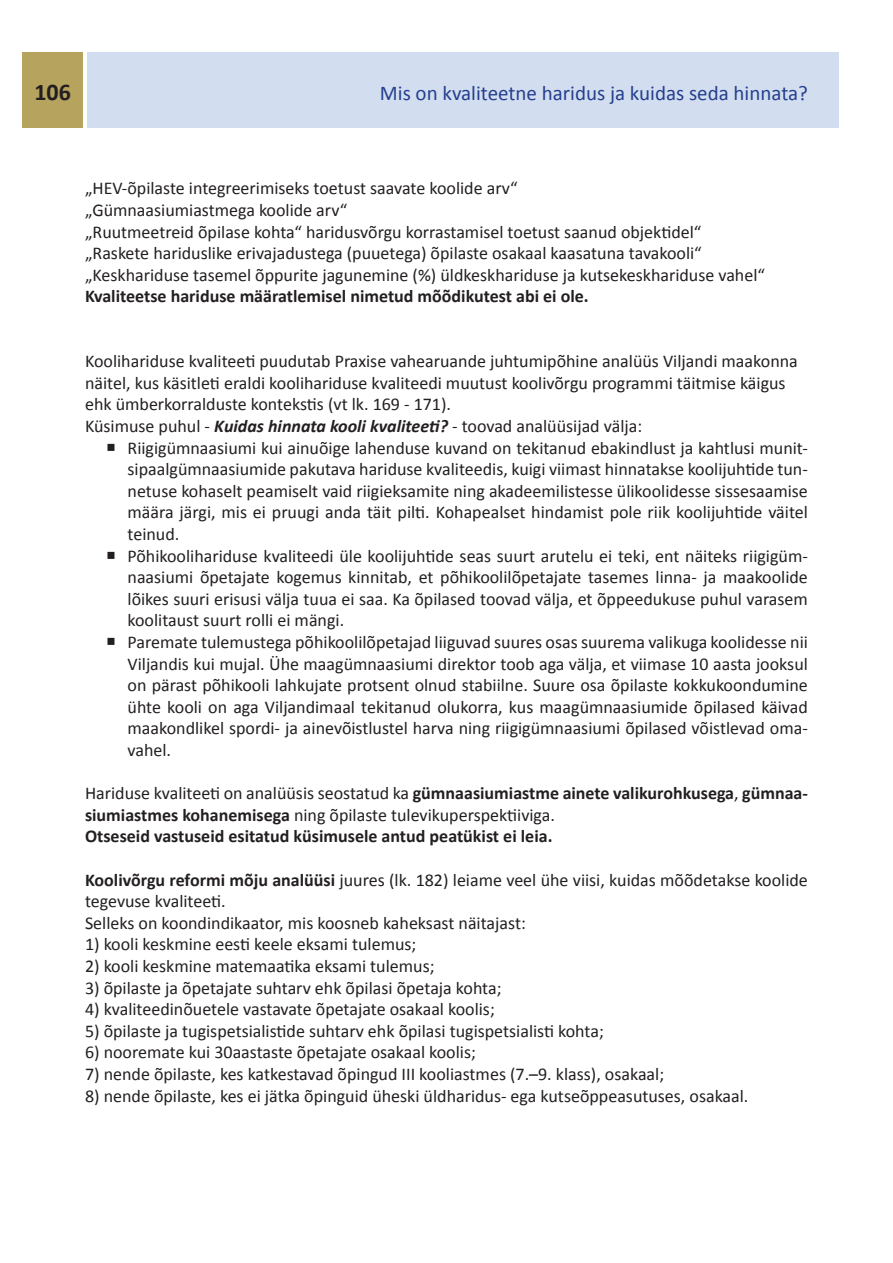
<style>
.page{position:relative;width:893px;height:1263px;background:#fff}
.page>*{position:absolute;margin:0;border:0;box-sizing:border-box;transform-origin:0 0}
.t1{font:700 24px "Calibri";color:#231f20}
.Heading_1{font:21px "Calibri";color:#253f8e}
.t2{font:18px/21.6px "Calibri";color:#231f20}
.t3{font:700 18px "Calibri";color:#231f20}
.s1{font-weight:700;font-style:italic}
.s2{font-weight:700}
</style>
<div class="page">
<div style="left:87px;top:52px;width:751px;height:76px;background:#d2deef"></div>
<div style="left:22px;top:52px;width:61px;height:76px;background:#b5a35e"></div>
<p class="t1" style="left:34px;top:77px;width:38px">106</p>
<p class="Heading_1" style="left:380px;top:80px;width:429px">Mis on kvaliteetne haridus ja kuidas seda hinnata?</p>
<p class="t2" style="left:85px;top:178px;width:434px">„HEV-õpilaste integreerimiseks toetust saavate koolide arv“</p>
<p class="t2" style="left:85px;top:199px;width:264px">„Gümnaasiumiastmega koolide arv“</p>
<p class="t2" style="left:85px;top:221px;width:618px">„Ruutmeetreid õpilase kohta“ haridusvõrgu korrastamisel toetust saanud objektidel“</p>
<p class="t2" style="left:85px;top:242px;width:618px">„Raskete hariduslike erivajadustega (puuetega) õpilaste osakaal kaasatuna tavakooli“</p>
<p class="t2" style="left:85px;top:264px;width:681px">„Keskhariduse tasemel õppurite jagunemine (%) üldkeskhariduse ja kutsekeskhariduse vahel“</p>
<p class="t3" style="left:85px;top:285px;width:505px">Kvaliteetse hariduse määratlemisel nimetud mõõdikutest abi ei ole.</p>
<p class="t2" style="left:85px;top:350px;width:714px">Koolihariduse kvaliteeti puudutab Praxise vahearuande juhtumipõhine analüüs Viljandi maakonna näitel, kus käsitleti eraldi koolihariduse kvaliteedi muutust koolivõrgu programmi täitmise käigus ehk ümberkorralduste kontekstis (vt lk. 169 - 171).<br>Küsimuse puhul - <span class="s1">Kuidas hinnata kooli kvaliteeti?</span> - toovad analüüsijad välja:</p>
<p class="t2" style="left:128px;top:437px;width:682px;text-align:justify;text-indent:-21px">○ Riigigümnaasiumi kui ainuõige lahenduse kuvand on tekitanud ebakindlust ja kahtlusi munit&shy;sipaalgümnaasiumide pakutava hariduse kvaliteedis, kuigi viimast hinnatakse koolijuhtide tun&shy;netuse kohaselt peamiselt vaid riigieksamite ning akadeemilistesse ülikoolidesse sissesaamise määra järgi, mis ei pruugi anda täit pilti. Kohapealset hindamist pole riik koolijuhtide väitel teinud.</p>
<p class="t2" style="left:128px;top:545px;width:682px;text-align:justify;text-indent:-21px">○ Põhikoolihariduse kvaliteedi üle koolijuhtide seas suurt arutelu ei teki, ent näiteks riigigüm&shy;naasiumi õpetajate kogemus kinnitab, et põhikoolilõpetajate tasemes linna- ja maakoolide lõikes suuri erisusi välja tuua ei saa. Ka õpilased toovad välja, et õppeedukuse puhul varasem koolitaust suurt rolli ei mängi.</p>
<p class="t2" style="left:128px;top:631px;width:682px;text-align:justify;text-indent:-21px">○ Paremate tulemustega põhikoolilõpetajad liiguvad suures osas suurema valikuga koolidesse nii Viljandis kui mujal. Ühe maagümnaasiumi direktor toob aga välja, et viimase 10 aasta jooksul on pärast põhikooli lahkujate protsent olnud stabiilne. Suure osa õpilaste kokkukoondumine ühte kooli on aga Viljandimaal tekitanud olukorra, kus maagümnaasiumide õpilased käivad maakondlikel spordi- ja ainevõistlustel harva ning riigigümnaasiumi õpilased võistlevad oma&shy;vahel.</p>
<p class="t2" style="left:85px;top:782px;width:724px">Hariduse kvaliteeti on analüüsis seostatud ka <span class="s2">gümnaasiumiastme ainete valikurohkusega</span>, <span class="s2">gümnaa&shy;siumiastmes kohanemisega</span> ning õpilaste tulevikuperspektiiviga.</p>
<p class="t3" style="left:85px;top:825px;width:469px">Otseseid vastuseid esitatud küsimusele antud peatükist ei leia.</p>
<p class="t2" style="left:85px;top:869px;width:724px"><span class="s2">Koolivõrgu reformi mõju analüüsi</span> juures (lk. 182) leiame veel ühe viisi, kuidas mõõdetakse koolide tegevuse kvaliteeti.</p>
<p class="t2" style="left:85px;top:912px;width:442px">Selleks on koondindikaator, mis koosneb kaheksast näitajast:</p>
<p class="t2" style="left:85px;top:934px;width:333px">1) kooli keskmine eesti keele eksami tulemus;</p>
<p class="t2" style="left:85px;top:955px;width:351px">2) kooli keskmine matemaatika eksami tulemus;</p>
<p class="t2" style="left:85px;top:977px;width:418px">3) õpilaste ja õpetajate suhtarv ehk õpilasi õpetaja kohta;</p>
<p class="t2" style="left:85px;top:998px;width:411px">4) kvaliteedinõuetele vastavate õpetajate osakaal koolis;</p>
<p class="t2" style="left:85px;top:1020px;width:520px">5) õpilaste ja tugispetsialistide suhtarv ehk õpilasi tugispetsialisti kohta;</p>
<p class="t2" style="left:85px;top:1042px;width:392px">6) nooremate kui 30aastaste õpetajate osakaal koolis;</p>
<p class="t2" style="left:85px;top:1063px;width:581px">7) nende õpilaste, kes katkestavad õpingud III kooliastmes (7.–9. klass), osakaal;</p>
<p class="t2" style="left:85px;top:1085px;width:665px">8) nende õpilaste, kes ei jätka õpinguid üheski üldharidus- ega kutseõppeasutuses, osakaal.</p>
</div>
